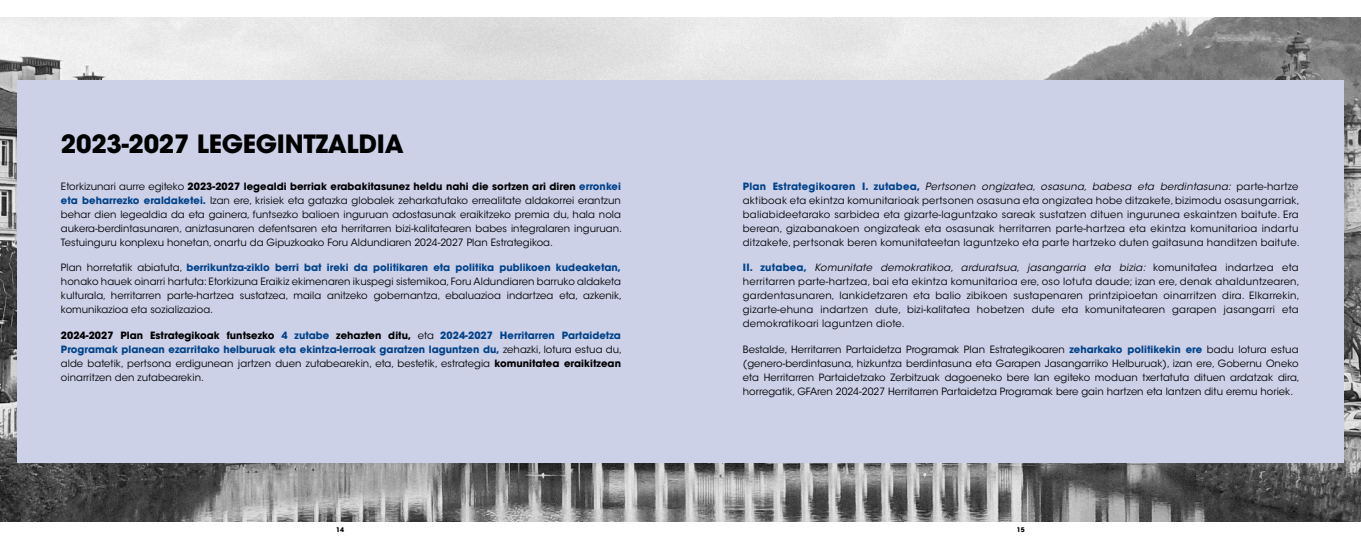
<style>
.page{position:relative;width:1361px;height:539px;background:#fff}
.page>*{position:absolute;margin:0;border:0;box-sizing:border-box;transform-origin:0 0}
.t1{font:700 25px "ITC Avant Garde Std";letter-spacing:-.01em;color:#000}
.t2{font:10px/14px "ITC Avant Garde Std";letter-spacing:.025em;color:#000;text-align:justify}
.t3{font:10px/14px "ITC Avant Garde Std";letter-spacing:.005em;color:#000}
.t4{font:700 6.4px "ITC Avant Garde Std";color:#000}
.s1{font-weight:700}
.s2{font-weight:700;color:#004289}
.s3{font-style:italic}
</style>
<div class="page">
<img style="left:0;top:17px;width:1361px;height:505px">
<div style="left:17px;top:80px;width:1327px;height:382px;background:#cdd1e8"></div>
<h1 class="t1" style="left:61px;top:128px;width:344px">2023-2027 LEGEGINTZALDIA</h1>
<p class="t2" style="left:61px;top:179px;width:563px">Etorkizunari aurre egiteko <span class="s1">2023-2027 legealdi berriak erabakitasunez heldu nahi die sortzen ari diren</span> <span class="s2">erronkei eta beharrezko eraldaketei.</span> Izan ere, krisiek eta gatazka globalek zeharkatutako errealitate aldakorrei erantzun behar dien legealdia da eta gainera, funtsezko balioen inguruan adostasunak eraikitzeko premia du, hala nola aukera-berdintasunaren, aniztasunaren defentsaren eta herritarren bizi-kalitatearen babes integralaren inguruan.<br>Testuinguru konplexu honetan, onartu da Gipuzkoako Foru Aldundiaren 2024-2027 Plan Estrategikoa.</p>
<p class="t2" style="left:61px;top:261px;width:563px">Plan horretatik abiatuta, <span class="s2">berrikuntza-ziklo berri bat ireki da politikaren eta politika publikoen kudeaketan, </span>honako hauek oinarri hartuta: Etorkizuna Eraikiz ekimenaren ikuspegi sistemikoa, Foru Aldundiaren barruko aldaketa kulturala, herritarren parte-hartzea sustatzea, maila anitzeko gobernantza, ebaluazioa indartzea eta, azkenik, komunikazioa eta sozializazioa.</p>
<p class="t2" style="left:61px;top:328px;width:563px"><span class="s1">2024-2027 Plan Estrategikoak funtsezko</span> <span class="s2">4 zutabe</span> <span class="s1">zehazten ditu,</span> eta <span class="s2">2024-2027 Herritarren Partaidetza Programak planean ezarritako helburuak eta ekintza-lerroak garatzen laguntzen du,</span> zehazki, lotura estua du, alde batetik, pertsona erdigunean jartzen duen zutabearekin, eta, bestetik, estrategia <span class="s1">komunitatea eraikitzean </span>oinarritzen den zutabearekin.</p>
<p class="t2" style="left:743px;top:179px;width:558px;text-align:left"><span class="s2">Plan Estrategikoaren I. zutabea,</span> <span class="s3">Pertsonen ongizatea, osasuna, babesa eta berdintasuna:</span> parte-hartze aktiboak eta ekintza komunitarioak pertsonen osasuna eta ongizatea hobe ditzakete, bizimodu osasungarriak, baliabideetarako sarbidea eta gizarte-laguntzako sareak sustatzen dituen ingurunea eskaintzen baitute. Era berean, gizabanakoen ongizateak eta osasunak herritarren parte-hartzea eta ekintza komunitarioa indartu ditzakete, pertsonak beren komunitateetan laguntzeko eta parte hartzeko duten gaitasuna handitzen baitute.</p>
<p class="t2" style="left:743px;top:261px;width:558px;text-align:left"><span class="s2">II. zutabea,</span> <span class="s3">Komunitate demokratikoa, arduratsua, jasangarria eta bizia:</span> komunitatea indartzea eta herritarren parte-hartzea, bai eta ekintza komunitarioa ere, oso lotuta daude; izan ere, denak ahalduntzearen, gardentasunaren, lankidetzaren eta balio zibikoen sustapenaren printzipioetan oinarritzen dira. Elkarrekin, gizarte-ehuna indartzen dute, bizi-kalitatea hobetzen dute eta komunitatearen garapen jasangarri eta demokratikoari laguntzen diote.</p>
<p class="t3" style="left:743px;top:342px;width:558px">Bestalde, Herritarren Partaidetza Programak Plan Estrategikoaren <span class="s2">zeharkako politikekin ere</span> badu lotura estua (genero-berdintasuna, hizkuntza berdintasuna eta Garapen Jasangarriko Helburuak), izan ere, Gobernu Oneko eta Herritarren Partaidetzako Zerbitzuak dagoeneko bere lan egiteko moduan txertatuta dituen ardatzak dira, horregatik, GFAren 2024-2027 Herritarren Partaidetza Programak bere gain hartzen eta lantzen ditu eremu horiek.</p>
<p class="t4" style="left:336px;top:525px;width:9px">14</p>
<p class="t4" style="left:1017px;top:525px;width:9px">15</p>
</div>
